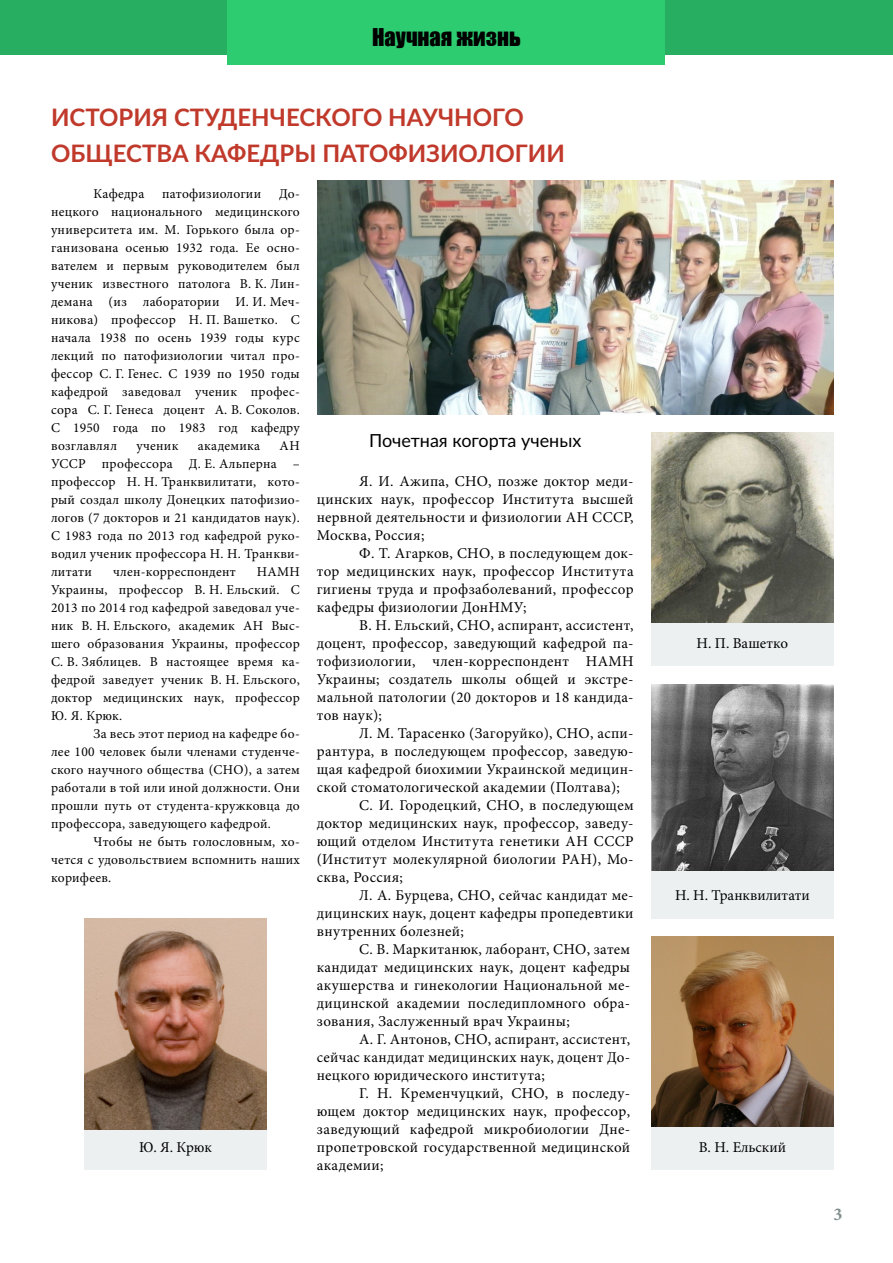
<style>
.page{position:relative;width:893px;height:1263px;background:#fff}
.page>*{position:absolute;margin:0;border:0;box-sizing:border-box;transform-origin:0 0}
.t1{font:700 24px/36px "Lato";color:#c0392b}
.t2{font:22.5px "Impact";color:#000}
.t3{font:18px "Lato";color:#000}
.t4{font:700 18px "Minion Pro";color:#7f8c8d}
.t5{font:15px/18px "Minion Pro";letter-spacing:.02em;color:#000;text-align:justify}
.t6{font:15px "Minion Pro";color:#000}
.t7{font:13.5px/18px "Minion Pro";letter-spacing:.02em;color:#000;text-align:justify}
</style>
<div class="page">
<div style="left:0;top:0;width:893px;height:54px;background:#27ae60"></div>
<div style="left:228px;top:0;width:437px;height:65px;background:#2ecc71"></div>
<img style="left:318px;top:180px;width:515px;height:234px">
<img style="left:651px;top:432px;width:182px;height:191px">
<img style="left:651px;top:684px;width:182px;height:187px">
<img style="left:651px;top:936px;width:182px;height:191px">
<div style="left:651px;top:623px;width:182px;height:43px;background:#ecf0f1"></div>
<div style="left:651px;top:1127px;width:182px;height:43px;background:#ecf0f1"></div>
<div style="left:651px;top:871px;width:182px;height:47px;background:#ecf0f1"></div>
<img style="left:84px;top:918px;width:182px;height:213px">
<div style="left:84px;top:1131px;width:182px;height:39px;background:#ecf0f1"></div>
<h2 class="t2" style="left:372px;top:20px;width:150px">Научная жизнь</h2>
<h1 class="t1" style="left:51px;top:98px;width:515px">ИСТОРИЯ СТУДЕНЧЕСКОГО НАУЧНОГО<br>ОБЩЕСТВА КАФЕДРЫ ПАТОФИЗИОЛОГИИ</h1>
<p class="t7" style="left:94px;top:185px;width:52px">Кафедра</p>
<p class="t7" style="left:162px;top:185px;width:101px">патофизиологии</p>
<p class="t7" style="left:51px;top:185px;width:250px;text-indent:228px">До&shy;нецкого национального медицинского университета им. М. Горького была ор&shy;ганизована осенью 1932 года. Ее осно&shy;вателем и первым руководителем был ученик известного патолога В. К. Лин&shy;демана (из лаборатории И. И. Меч&shy;никова) профессор Н. П. Вашетко. С начала 1938 по осень 1939 годы курс лекций по патофизиологии читал про&shy;фессор С. Г. Генес. С 1939 по 1950 годы кафедрой заведовал ученик профес&shy;сора С. Г. Генеса доцент А. В. Соколов.<br>С 1950 года по 1983 год кафедру возглавлял</p>
<p class="t7" style="left:51px;top:437px;width:250px;text-indent:229px">АН УССР профессора Д. Е. Альперна – профессор Н. Н. Транквилитати, кото&shy;рый создал школу Донецких патофизио&shy;логов (7 докторов и 21 кандидатов наук).<br>С 1983 года по 2013 год кафедрой руко&shy;водил ученик профессора Н. Н. Транкви&shy;литати</p>
<p class="t7" style="left:136px;top:437px;width:43px">ученик</p>
<p class="t7" style="left:198px;top:437px;width:64px">академика</p>
<p class="t7" style="left:51px;top:563px;width:250px;text-indent:206px">НАМН Украины, профессор В. Н. Ельский. С 2013 по 2014 год кафедрой заведовал уче&shy;ник В. Н. Ельского, академик АН Выс&shy;шего образования Украины, профессор С. В. Зяблицев. В настоящее время ка&shy;федрой заведует ученик В. Н. Ельского, доктор медицинских наук, профессор Ю. Я. Крюк.</p>
<p class="t7" style="left:51px;top:725px;width:250px;text-indent:43px">За весь этот период на кафедре бо&shy;лее 100 человек были членами студенче&shy;ского научного общества (СНО), а затем работали в той или иной должности. Они прошли путь от студента-кружковца до профессора, заведующего кафедрой.</p>
<p class="t7" style="left:51px;top:833px;width:250px;text-indent:43px">Чтобы не быть голословным, хо&shy;чется с удовольствием вспомнить наших корифеев.</p>
<p class="t7" style="left:113px;top:563px;width:124px">член-корреспондент</p>
<p class="t5" style="left:139px;top:1138px;width:74px">Ю. Я. Крюк</p>
<p class="t3" style="left:369px;top:427px;width:214px">Почетная когорта ученых</p>
<p class="t5" style="left:317px;top:472px;width:318px;text-indent:43px">Я. И. Ажипа, СНО, позже доктор меди&shy;цинских наук, профессор Института высшей нервной деятельности и физиологии АН СССР, Москва, Россия;</p>
<p class="t5" style="left:317px;top:544px;width:318px;text-indent:43px">Ф. Т. Агарков, СНО, в последующем док&shy;тор медицинских наук, профессор Института гигиены труда и профзаболеваний, профессор кафедры физиологии ДонНМУ;</p>
<p class="t5" style="left:317px;top:616px;width:318px;text-indent:43px">В. Н. Ельский, СНО, аспирант, ассистент, доцент, профессор, заведующий кафедрой па&shy;тофизиологии, член-корреспондент НАМН Украины; создатель школы общей и экстре&shy;мальной патологии (20 докторов и 18 кандида&shy;тов наук);</p>
<p class="t5" style="left:359px;top:724px;width:276px">Л. М. Тарасенко (Загоруйко), СНО, аспи-</p>
<p class="t5" style="left:317px;top:742px;width:318px">рантура, в последующем профессор, заведую-</p>
<p class="t5" style="left:317px;top:760px;width:318px">щая кафедрой биохимии Украинской медицин-</p>
<p class="t5" style="left:317px;top:778px;width:305px">ской стоматологической академии (Полтава);</p>
<p class="t5" style="left:359px;top:796px;width:276px">С. И. Городецкий, СНО, в последующем</p>
<p class="t5" style="left:317px;top:814px;width:318px">доктор медицинских наук, профессор, заведу-</p>
<p class="t5" style="left:317px;top:832px;width:318px">ющий отделом Института генетики АН СССР</p>
<p class="t5" style="left:317px;top:850px;width:318px">(Институт молекулярной биологии РАН), Мо-</p>
<p class="t5" style="left:317px;top:868px;width:88px">сква, Россия;</p>
<p class="t5" style="left:359px;top:886px;width:276px">Л. А. Бурцева, СНО, сейчас кандидат ме-</p>
<p class="t5" style="left:317px;top:904px;width:318px">дицинских наук, доцент кафедры пропедевтики</p>
<p class="t5" style="left:317px;top:922px;width:149px">внутренних болезней;</p>
<p class="t5" style="left:359px;top:940px;width:272px">С. В. Маркитанюк, лаборант, СНО, затем</p>
<p class="t5" style="left:317px;top:958px;width:315px">кандидат медицинских наук, доцент кафедры</p>
<p class="t5" style="left:317px;top:976px;width:315px">акушерства и гинекологии Национальной ме-</p>
<p class="t5" style="left:317px;top:994px;width:315px">дицинской академии последипломного обра-</p>
<p class="t5" style="left:317px;top:1012px;width:255px">зования, Заслуженный врач Украины;</p>
<p class="t5" style="left:359px;top:1030px;width:272px">А. Г. Антонов, СНО, аспирант, ассистент,</p>
<p class="t5" style="left:317px;top:1048px;width:315px">сейчас кандидат медицинских наук, доцент До-</p>
<p class="t5" style="left:317px;top:1066px;width:229px">нецкого юридического института;</p>
<p class="t5" style="left:359px;top:1084px;width:272px">Г. Н. Кременчуцкий, СНО, в последу-</p>
<p class="t5" style="left:317px;top:1102px;width:315px">ющем доктор медицинских наук, профессор,</p>
<p class="t5" style="left:317px;top:1120px;width:315px">заведующий кафедрой микробиологии Дне-</p>
<p class="t5" style="left:317px;top:1138px;width:315px">пропетровской государственной медицинской</p>
<p class="t5" style="left:317px;top:1156px;width:68px">академии;</p>
<p class="t6" style="left:697px;top:633px;width:93px">Н. П. Вашетко</p>
<p class="t6" style="left:675px;top:885px;width:136px">Н. Н. Транквилитати</p>
<p class="t6" style="left:699px;top:1137px;width:89px">В. Н. Ельский</p>
<p class="t4" style="left:833px;top:1202px;width:10px">3</p>
</div>
